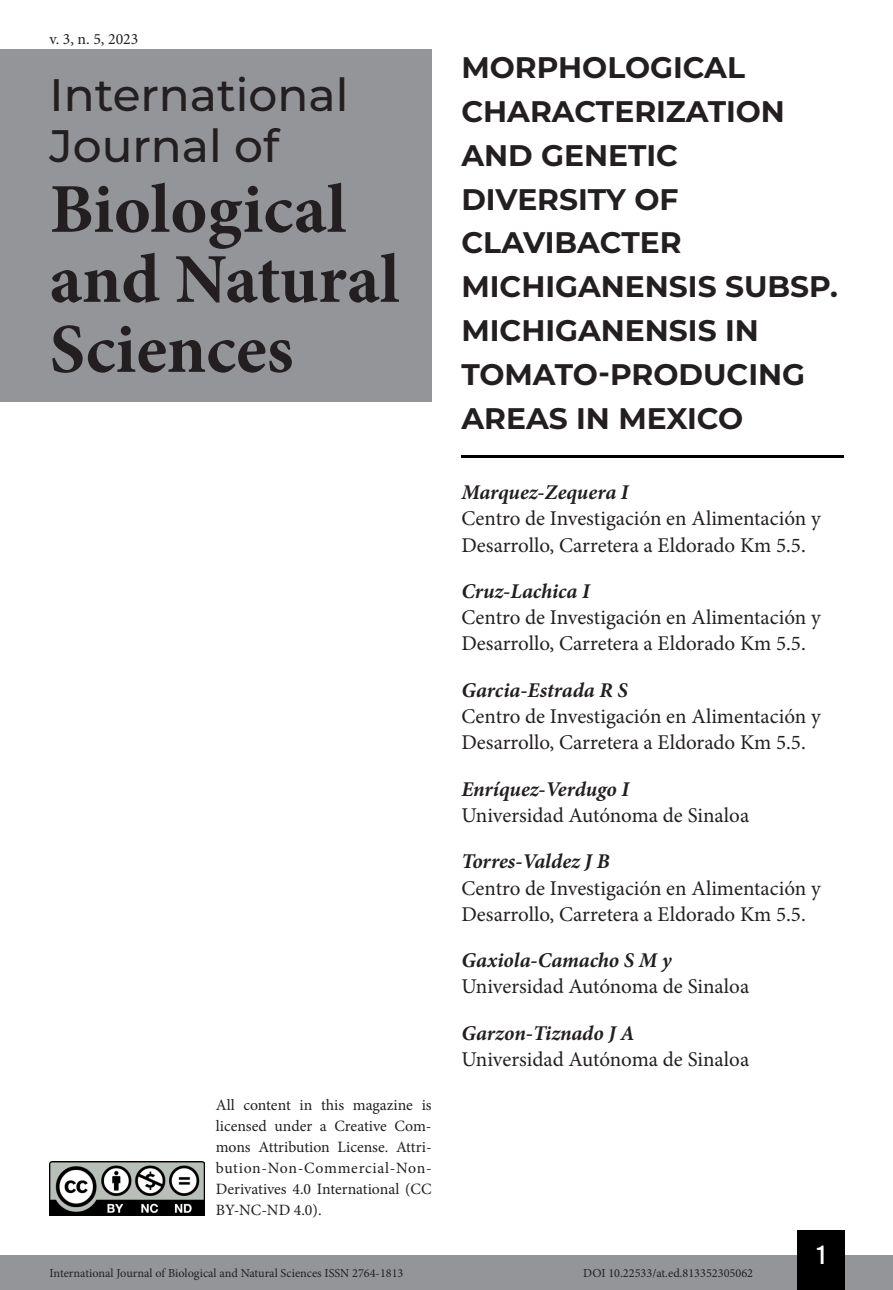
<style>
.page{position:relative;width:893px;height:1290px;background:#fff}
.page>*{position:absolute;margin:0;border:0;box-sizing:border-box;transform-origin:0 0}
.t1{font:700 70px/70px "Minion Pro";color:#231f20}
.t2{font:500 45.5px/50.8px "Montserrat";color:#231f20}
.t3{font:700 29.75px/43.8px "Montserrat";color:#231f20}
.t4{font:26.25px "Bebas Kai";color:#fff}
.t5{font:21px/26.2px "Minion Pro";color:#231f20}
.t6{font:italic 700 21px "Minion Pro";color:#231f20}
.t7{font:15.75px/21px "Minion Pro";color:#231f20;text-align:justify}
.t8{font:12.25px "Minion Pro";color:#231f20}
</style>
<div class="page">
<div style="left:0;top:1255px;width:893px;height:35px;background:#939598"></div>
<div style="left:797px;top:1230px;width:48px;height:60px;background:#000"></div>
<img style="left:50px;top:1161px;width:154px;height:54px">
<div style="left:0;top:50px;width:432px;height:352px;background:#939598"></div>
<hr style="left:461px;top:455px;width:382px;height:2px;background:#000">
<p class="t7" style="left:50px;top:28px;width:90px">v. 3, n. 5, 2023</p>
<h2 class="t2" style="left:50px;top:68px;width:300px">International<br>Journal of</h2>
<h1 class="t1" style="left:50px;top:174px;width:351px">Biological and Natural<br>Sciences</h1>
<p class="t7" style="left:216px;top:1095px;width:217px">All content in this magazine is licensed under a Creative Com&shy;mons Attribution License. Attri&shy;bution-Non-Commercial-Non-Derivatives 4.0 International (CC BY-NC-ND 4.0).</p>
<h3 class="t3" style="left:461px;top:44px;width:378px">MORPHOLOGICAL<br>CHARACTERIZATION<br>AND GENETIC<br>DIVERSITY OF<br>CLAVIBACTER<br>MICHIGANENSIS SUBSP.<br>MICHIGANENSIS IN<br>TOMATO-PRODUCING<br>AREAS IN MEXICO</h3>
<p class="t6" style="left:461px;top:477px;width:169px">Marquez-Zequera I</p>
<p class="t5" style="left:461px;top:505px;width:361px">Centro de Investigación en Alimentación y<br>Desarrollo, Carretera a Eldorado Km 5.5.</p>
<p class="t6" style="left:461px;top:576px;width:130px">Cruz-Lachica I</p>
<p class="t5" style="left:461px;top:604px;width:361px">Centro de Investigación en Alimentación y<br>Desarrollo, Carretera a Eldorado Km 5.5.</p>
<p class="t6" style="left:461px;top:675px;width:168px">Garcia-Estrada R S</p>
<p class="t5" style="left:461px;top:703px;width:361px">Centro de Investigación en Alimentación y<br>Desarrollo, Carretera a Eldorado Km 5.5.</p>
<p class="t6" style="left:461px;top:774px;width:169px">Enríquez-Verdugo I</p>
<p class="t5" style="left:461px;top:802px;width:289px">Universidad Autónoma de Sinaloa</p>
<p class="t6" style="left:461px;top:847px;width:150px">Torres-Valdez J B</p>
<p class="t5" style="left:461px;top:875px;width:361px">Centro de Investigación en Alimentación y<br>Desarrollo, Carretera a Eldorado Km 5.5.</p>
<p class="t6" style="left:461px;top:945px;width:212px">Gaxiola-Camacho S M y</p>
<p class="t5" style="left:461px;top:974px;width:289px">Universidad Autónoma de Sinaloa</p>
<p class="t6" style="left:461px;top:1018px;width:175px">Garzon-Tiznado J A</p>
<p class="t5" style="left:461px;top:1046px;width:289px">Universidad Autónoma de Sinaloa</p>
<p class="t4" style="left:817px;top:1241px;width:10px">1</p>
<p class="t8" style="left:50px;top:1265px;width:355px">International Journal of Biological and Natural Sciences ISSN 2764-1813</p>
<p class="t8" style="left:583px;top:1265px;width:171px">DOI 10.22533/at.ed.813352305062</p>
</div>
